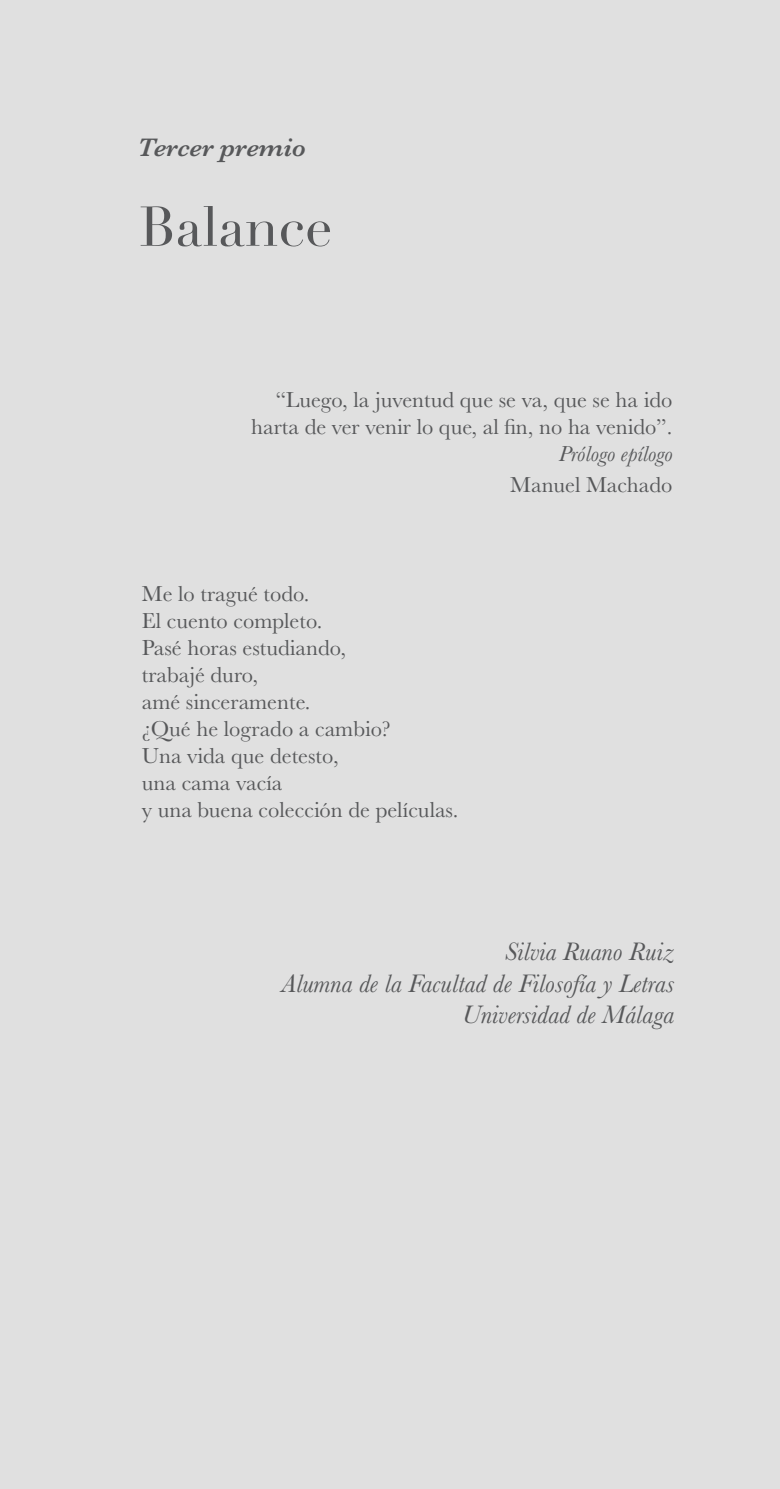
<style>
.page{position:relative;width:780px;height:1489px;background:#fff}
.page>*{position:absolute;margin:0;border:0;box-sizing:border-box;transform-origin:0 0}
.t1{font:55px "Didot";color:#57585a}
.t2{font:italic 26.25px/31.5px "Baskerville MT Std";color:#57585a;text-align:right}
.t3{font:italic 600 26.25px "Baskerville MT Std";color:#57585a}
.t4{font:22.5px/27px "Baskerville MT Std";color:#57585a}
.t5{font:italic 22.5px "Baskerville MT Std";color:#57585a}
</style>
<div class="page">
<div style="left:0;top:0;width:780px;height:1488px;background:#e0e0e0"></div>
<p class="t3" style="left:137px;top:133px;width:170px">Tercer premio</p>
<h1 class="t1" style="left:139px;top:194px;width:195px">Balance</h1>
<p class="t4" style="left:251px;top:386px;width:422px;text-align:right">“Luego, la juventud que se va, que se ha ido harta de ver venir lo que, al fin, no ha venido”.</p>
<p class="t5" style="left:558px;top:440px;width:115px">Prólogo epílogo</p>
<p class="t4" style="left:510px;top:471px;width:163px">Manuel Machado</p>
<p class="t4" style="left:142px;top:580px;width:318px">Me lo tragué todo.<br>El cuento completo.<br>Pasé horas estudiando,<br>trabajé duro,<br>amé sinceramente.<br>¿Qué he logrado a cambio?<br>Una vida que detesto,<br>una cama vacía<br>y una buena colección de películas.</p>
<p class="t2" style="left:281px;top:936px;width:394px">Silvia Ruano Ruiz<br>Alumna de la Facultad de Filosofía y Letras<br>Universidad de Málaga</p>
</div>
